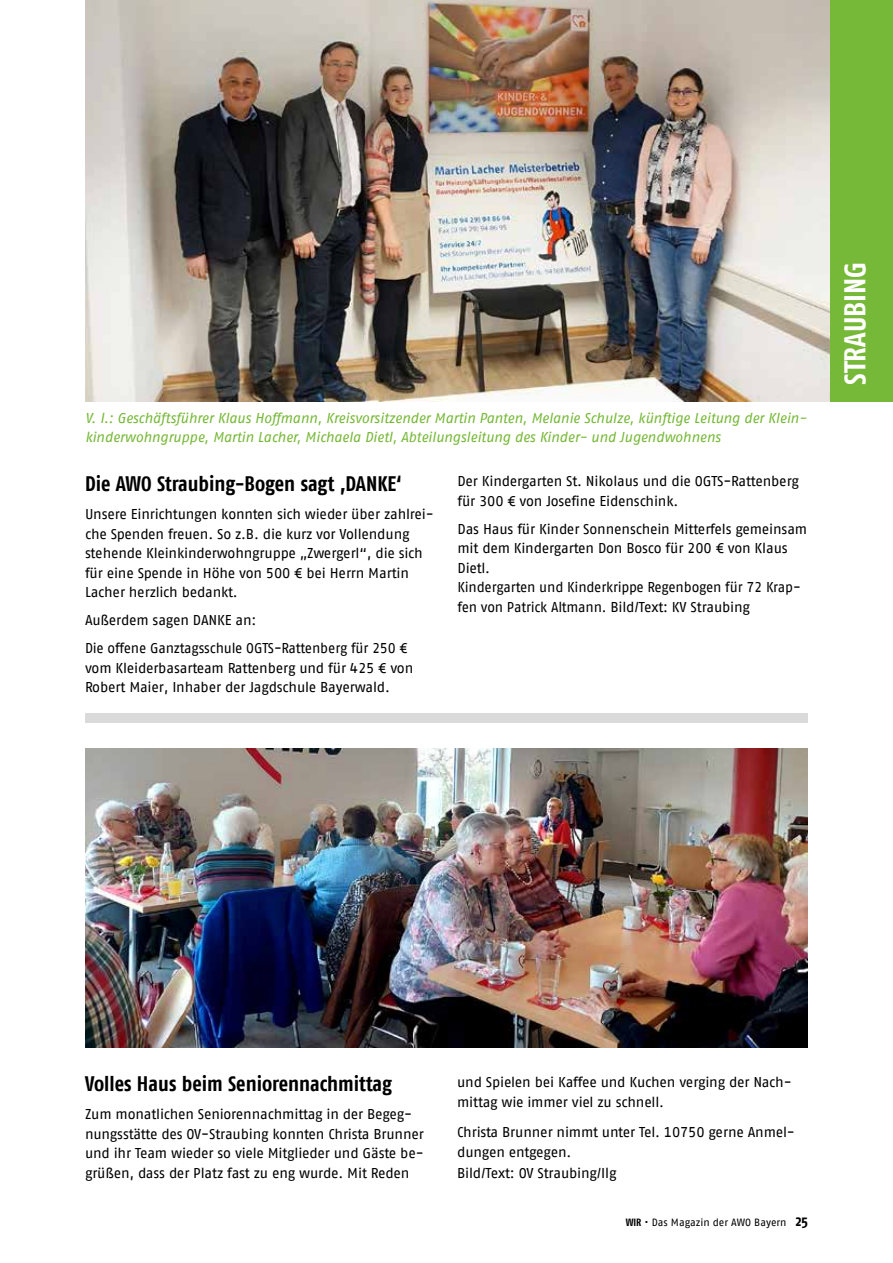
<style>
.page{position:relative;width:893px;height:1263px;background:#fff}
.page>*{position:absolute;margin:0;border:0;box-sizing:border-box;transform-origin:0 0}
.t1{font:700 30px "AWO Fago Cond";color:#fff}
.t2{font:700 21px "AWO Fago Cond";color:#000}
.t3{font:14.25px/19.5px "AWO Fago Office";letter-spacing:-.01em;color:#000}
.t4{font:italic 14.25px/19.5px "AWO Fago Office";letter-spacing:-.015em;color:#76b837}
.t5{font:10.5px "AWO Fago Office";color:#000}
.s1{font-family:"AWO Fago Cond";font-weight:700}
.s2{font-family:"AWO Fago Cond";font-weight:700;font-size:15px}
</style>
<div class="page">
<div style="left:829px;top:0;width:64px;height:402px;background:#76b837"></div>
<img style="left:85px;top:748px;width:723px;height:299px">
<img style="left:85px;top:0;width:744px;height:402px">
<div style="left:85px;top:713px;width:723px;height:9px;background:#dadada"></div>
<p class="t4" style="left:85px;top:408px;width:723px">V. l.: Geschäftsführer Klaus Hoffmann, Kreisvorsitzender Martin Panten, Melanie Schulze, künftige Leitung der Klein&shy;kinderwohngruppe, Martin Lacher, Michaela Dietl, Abteilungsleitung des Kinder- und Jugendwohnens</p>
<h2 class="t2" style="left:85px;top:471px;width:318px">Die AWO Straubing-Bogen sagt ‚DANKE‘</h2>
<p class="t3" style="left:85px;top:504px;width:350px">Unsere Einrichtungen konnten sich wieder über zahlrei&shy;che Spenden freuen. So z.B. die kurz vor Vollendung stehende Kleinkinderwohngruppe „Zwergerl“, die sich für eine Spende in Höhe von 500 € bei Herrn Martin Lacher herzlich bedankt.</p>
<p class="t3" style="left:85px;top:606px;width:324px;line-height:28px">Außerdem sagen DANKE an:<br>Die offene Ganztagsschule OGTS-Rattenberg für 250 €</p>
<p class="t3" style="left:85px;top:658px;width:330px">vom Kleiderbasarteam Rattenberg und für 425 € von<br>Robert Maier, Inhaber der Jagdschule Bayerwald.</p>
<p class="t3" style="left:457px;top:471px;width:343px">Der Kindergarten St. Nikolaus und die OGTS-Rattenberg für 300 € von Josefine Eidenschink.</p>
<p class="t3" style="left:457px;top:519px;width:351px">Das Haus für Kinder Sonnenschein Mitterfels gemeinsam mit dem Kindergarten Don Bosco für 200 € von Klaus Dietl.<br>Kindergarten und Kinderkrippe Regenbogen für 72 Krap&shy;fen von Patrick Altmann. Bild/Text: KV Straubing</p>
<h1 class="t1" style="left:837px;top:385px;width:124px;rotate:-90deg">STRAUBING</h1>
<h2 class="t2" style="left:85px;top:1072px;width:308px">Volles Haus beim Seniorennachmittag</h2>
<p class="t3" style="left:85px;top:1104px;width:340px">Zum monatlichen Seniorennachmittag in der Begeg&shy;nungsstätte des OV-Straubing konnten Christa Brunner und ihr Team wieder so viele Mitglieder und Gäste be&shy;grüßen, dass der Platz fast zu eng wurde. Mit Reden</p>
<p class="t3" style="left:457px;top:1071px;width:336px;line-height:20.7px">und Spielen bei Kaffee und Kuchen verging der Nach&shy;mittag wie immer viel zu schnell.</p>
<p class="t3" style="left:457px;top:1121px;width:339px;line-height:20.7px">Christa Brunner nimmt unter Tel. 10750 gerne Anmel&shy;dungen entgegen.<br>Bild/Text: OV Straubing/Ilg</p>
<p class="t5" style="left:626px;top:1217px;width:184px"><span class="s1">WIR</span> • Das Magazin der AWO Bayern <span class="s2">25</span></p>
</div>
